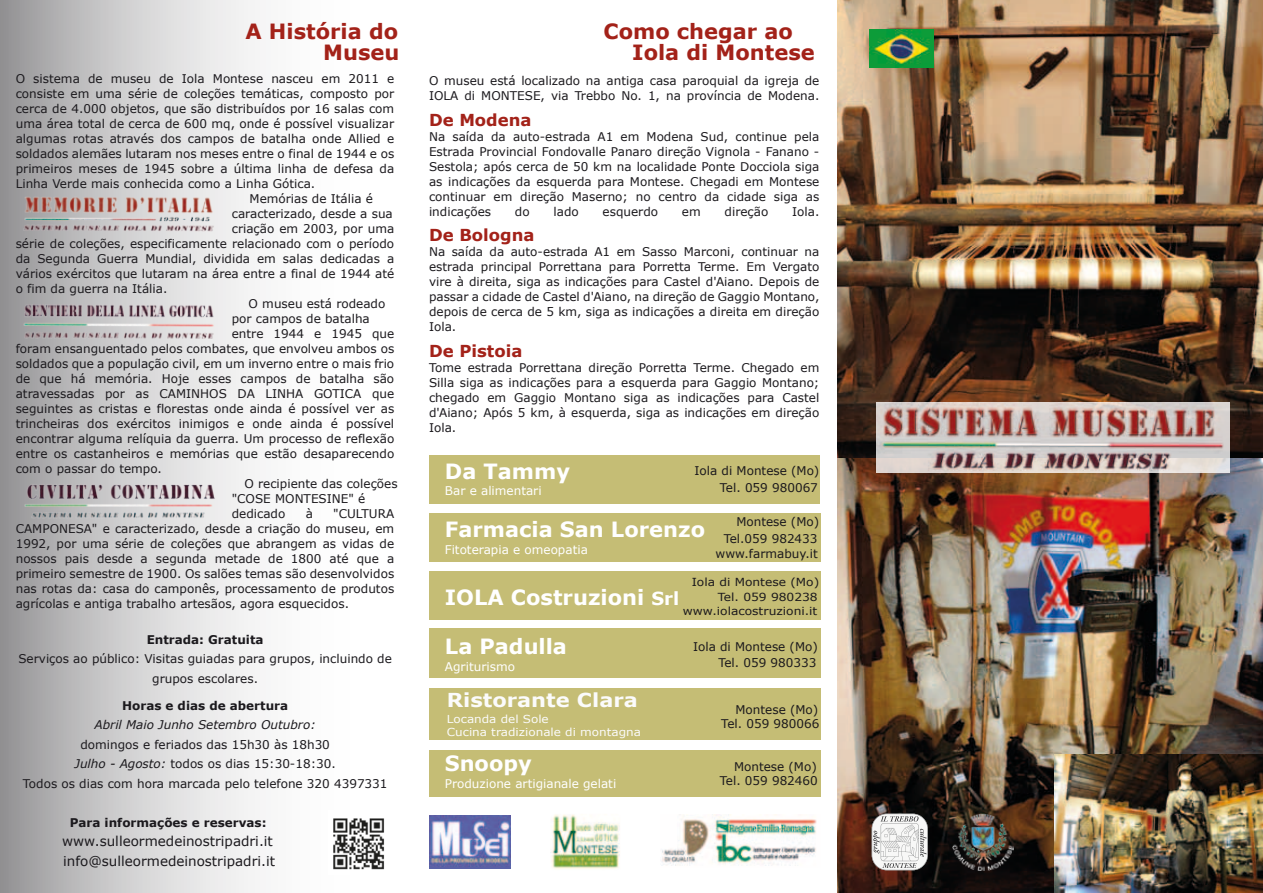
<style>
.page{position:relative;width:1263px;height:893px;background:#fff}
.page>*{position:absolute;margin:0;border:0;box-sizing:border-box;transform-origin:0 0}
.t1{font:700 21px "Verdana";color:#fff}
.t2{font:700 21px/21px "Verdana";color:#a32219}
.t3{font:700 19.2px "Verdana";color:#fbfbfb;scale:1.09 1}
.t4{font:700 16.5px "Verdana";color:#a32219}
.t5{font:13.5px/19.5px "Verdana";color:#1b191d}
.t6{font:12px/15px "Verdana";color:#1b191d;text-align:right}
.t7{font:12px "Verdana";color:#fff}
.t8{font:700 12px "Verdana";color:#1b191d}
.t9{font:italic 12px "Verdana";color:#1b191d}
.t10{font:11.1px/15.3px "Verdana";color:#1b191d;text-align:right;scale:1.1 1}
.t11{font:10.95px/13.2px "Verdana";color:#fbfbfb;scale:1.09 1}
.s1{font-style:italic}
.s2{font-size:18px}
</style>
<div class="page">
<svg style="left:0;top:0;width:255px;height:893px"></svg>
<img style="left:16px;top:472px;width:212px;height:52px">
<img style="left:20px;top:299px;width:197px;height:43px">
<div style="left:429px;top:750px;width:392px;height:46px;background:#c5bd75"></div>
<div style="left:429px;top:513px;width:392px;height:49px;background:#c5bd75"></div>
<div style="left:429px;top:688px;width:392px;height:51px;background:#c5bd75"></div>
<div style="left:429px;top:455px;width:390px;height:48px;background:#c5bd75"></div>
<div style="left:429px;top:628px;width:392px;height:50px;background:#c5bd75"></div>
<img style="left:429px;top:815px;width:81px;height:54px">
<img style="left:551px;top:814px;width:69px;height:55px">
<img style="left:837px;top:458px;width:426px;height:435px">
<img style="left:837px;top:0;width:426px;height:458px">
<div style="left:429px;top:571px;width:392px;height:49px;background:#c5bd75"></div>
<img style="left:869px;top:29px;width:64px;height:38px">
<img style="left:20px;top:193px;width:197px;height:40px">
<img style="left:1054px;top:755px;width:209px;height:138px">
<svg style="left:872px;top:814px;width:56px;height:56px"></svg>
<img style="left:661px;top:814px;width:156px;height:52px">
<img style="left:952px;top:814px;width:61px;height:56px">
<img style="left:877px;top:402px;width:352px;height:71px">
<img style="left:333px;top:818px;width:52px;height:52px">
<h1 class="t2" style="left:245px;top:21px;width:155px;text-align:right">A História do<br>Museu</h1>
<p class="t6" style="left:16px;top:71px;width:380px">O sistema de museu de Iola Montese nasceu em 2011 e</p>
<p class="t6" style="left:16px;top:86px;width:380px">consiste em uma série de coleções temáticas, composto por</p>
<p class="t6" style="left:16px;top:101px;width:380px">cerca de 4.000 objetos, que são distribuídos por 16 salas com</p>
<p class="t6" style="left:16px;top:116px;width:380px">uma área total de cerca de 600 mq, onde é possível visualizar</p>
<p class="t6" style="left:16px;top:131px;width:380px">algumas rotas através dos campos de batalha onde Allied e</p>
<p class="t6" style="left:16px;top:146px;width:380px">soldados alemães lutaram nos meses entre o final de 1944 e os</p>
<p class="t6" style="left:16px;top:161px;width:380px">primeiros meses de 1945 sobre a última linha de defesa da</p>
<p class="t6" style="left:16px;top:176px;width:301px">Linha Verde mais conhecida como a Linha Gótica.</p>
<p class="t6" style="left:250px;top:191px;width:125px">Memórias de Itália é</p>
<p class="t6" style="left:232px;top:206px;width:163px">caracterizado, desde a sua</p>
<p class="t6" style="left:232px;top:221px;width:164px">criação em 2003, por uma</p>
<p class="t6" style="left:16px;top:236px;width:380px">série de coleções, especificamente relacionado com o período</p>
<p class="t6" style="left:16px;top:251px;width:380px">da Segunda Guerra Mundial, dividida em salas dedicadas a</p>
<p class="t6" style="left:16px;top:266px;width:380px">vários exércitos que lutaram na área entre a final de 1944 até</p>
<p class="t6" style="left:16px;top:281px;width:153px">o fim da guerra na Itália.</p>
<p class="t6" style="left:249px;top:296px;width:138px">O museu está rodeado</p>
<p class="t6" style="left:232px;top:311px;width:140px">por campos de batalha</p>
<p class="t6" style="left:232px;top:326px;width:164px">entre 1944 e 1945 que</p>
<p class="t6" style="left:16px;top:341px;width:380px">foram ensanguentado pelos combates, que envolveu ambos os</p>
<p class="t6" style="left:16px;top:356px;width:380px">soldados que a população civil, em um inverno entre o mais frio</p>
<p class="t6" style="left:16px;top:371px;width:380px">de que há memória. Hoje esses campos de batalha são</p>
<p class="t6" style="left:16px;top:386px;width:380px">atravessadas por as CAMINHOS DA LINHA GOTICA que</p>
<p class="t6" style="left:16px;top:401px;width:380px">seguintes as cristas e florestas onde ainda é possível ver as</p>
<p class="t6" style="left:16px;top:416px;width:380px">trincheiras dos exércitos inimigos e onde ainda é possível</p>
<p class="t6" style="left:16px;top:431px;width:380px">encontrar alguma relíquia da guerra. Um processo de reflexão</p>
<p class="t6" style="left:16px;top:446px;width:380px">entre os castanheiros e memórias que estão desaparecendo</p>
<p class="t6" style="left:16px;top:461px;width:148px">com o passar do tempo.</p>
<p class="t6" style="left:244px;top:476px;width:155px">O recipiente das coleções</p>
<p class="t6" style="left:232px;top:491px;width:135px">"COSE MONTESINE" é</p>
<p class="t6" style="left:232px;top:506px;width:55px">dedicado</p>
<p class="t6" style="left:306px;top:506px;width:9px">à</p>
<p class="t6" style="left:16px;top:506px;width:380px;text-align:justify;text-indent:317px">"CULTURA CAMPONESA" e caracterizado, desde a criação do museu, em 1992, por uma série de coleções que abrangem as vidas de nossos pais desde a segunda metade de 1800 até que a primeiro semestre de 1900. Os salões temas são desenvolvidos nas rotas da: casa do camponês, processamento de produtos agrícolas e antiga trabalho artesãos, agora esquecidos.</p>
<p class="t8" style="left:147px;top:631px;width:118px">Entrada: Gratuita</p>
<p class="t6" style="left:18px;top:649px;width:375px;line-height:19.5px;text-align:center">Serviços ao público: Visitas guiadas para grupos, incluindo de grupos escolares.</p>
<p class="t8" style="left:122px;top:697px;width:168px">Horas e dias de abertura</p>
<p class="t9" style="left:95px;top:717px;width:223px">Abril Maio Junho Setembro Outubro:</p>
<p class="t6" style="left:23px;top:734px;width:366px;line-height:19.5px;text-align:center">domingos e feriados das 15h30 às 18h30<br><span class="s1">Julho - Agosto:</span> todos os dias 15:30-18:30.<br>Todos os dias com hora marcada pelo telefone 320 4397331</p>
<p class="t8" style="left:70px;top:814px;width:198px">Para informações e reservas:</p>
<p class="t5" style="left:62px;top:831px;width:214px">www.sulleormedeinostripadri.it info@sulleormedeinostripadri.it</p>
<h1 class="t2" style="left:632px;top:21px;width:184px;text-indent:-29px">Como chegar ao<br>Iola di Montese</h1>
<p class="t6" style="left:429px;top:73px;width:392px;text-align:left">O museu está localizado na antiga casa paroquial da igreja de<br>IOLA di MONTESE, via Trebbo No. 1, na província de Modena.</p>
<h3 class="t4" style="left:429px;top:108px;width:104px">De Modena</h3>
<p class="t6" style="left:429px;top:129px;width:392px;text-align:justify">Na saída da auto-estrada A1 em Modena Sud, continue pela Estrada Provincial Fondovalle Panaro direção Vignola - Fanano - Sestola; após cerca de 50 km na localidade Ponte Docciola siga as indicações da esquerda para Montese. Chegadi em Montese continuar em direção Maserno; no centro da cidade siga as indicações</p>
<p class="t6" style="left:515px;top:204px;width:16px">do</p>
<p class="t6" style="left:553px;top:204px;width:27px">lado</p>
<p class="t6" style="left:603px;top:204px;width:57px">esquerdo</p>
<p class="t6" style="left:682px;top:204px;width:20px">em</p>
<p class="t6" style="left:724px;top:204px;width:45px">direção</p>
<p class="t6" style="left:792px;top:204px;width:29px">Iola.</p>
<h3 class="t4" style="left:429px;top:223px;width:107px">De Bologna</h3>
<p class="t6" style="left:429px;top:244px;width:392px;text-align:justify">Na saída da auto-estrada A1 em Sasso Marconi, continuar na estrada principal Porrettana para Porretta Terme. Em Vergato vire à direita, siga as indicações para Castel d'Aiano. Depois de passar a cidade de Castel d'Aiano, na direção de Gaggio Montano, depois de cerca de 5 km, siga as indicações a direita em direção Iola.</p>
<h3 class="t4" style="left:429px;top:339px;width:95px">De Pistoia</h3>
<p class="t6" style="left:429px;top:360px;width:392px;text-align:justify">Tome estrada Porrettana direção Porretta Terme. Chegado em Silla siga as indicações para a esquerda para Gaggio Montano; chegado em Gaggio Montano siga as indicações para Castel d'Aiano; Após 5 km, à esquerda, siga as indicações em direção Iola.</p>
<h1 class="t1" style="left:445px;top:456px;width:127px">Da Tammy</h1>
<p class="t7" style="left:445px;top:483px;width:98px">Bar e alimentari</p>
<p class="t6" style="left:694px;top:462px;width:126px;line-height:16.5px">Iola di Montese (Mo)<br>Tel. 059 980067</p>
<h1 class="t1" style="left:445px;top:515px;width:262px">Farmacia San Lorenzo</h1>
<p class="t7" style="left:445px;top:541px;width:145px">Fitoterapia e omeopatia</p>
<p class="t6" style="left:724px;top:513px;width:97px;line-height:16.5px">Montese (Mo)<br>Tel.059 982433</p>
<p class="t6" style="left:715px;top:545px;width:104px">www.farmabuy.it</p>
<h1 class="t1" style="left:445px;top:582px;width:236px">IOLA Costruzioni <span class="s2">Srl</span></h1>
<p class="t10" style="left:692px;top:574px;width:117px">Iola di Montese (Mo)<br>Tel. 059 980238</p>
<p class="t10" style="left:683px;top:603px;width:124px">www.iolacostruzioni.it</p>
<h1 class="t1" style="left:445px;top:632px;width:124px">La Padulla</h1>
<p class="t7" style="left:445px;top:658px;width:72px">Agriturismo</p>
<p class="t6" style="left:693px;top:638px;width:126px;line-height:16.5px">Iola di Montese (Mo)<br>Tel. 059 980333</p>
<h2 class="t3" style="left:447px;top:687px;width:177px">Ristorante Clara</h2>
<p class="t11" style="left:447px;top:712px;width:180px">Locanda del Sole<br>Cucina tradizionale di montagna</p>
<p class="t6" style="left:721px;top:702px;width:100px;line-height:14.4px">Montese (Mo)<br>Tel. 059 980066</p>
<h1 class="t1" style="left:445px;top:749px;width:89px">Snoopy</h1>
<p class="t7" style="left:445px;top:775px;width:173px">Produzione artigianale gelati</p>
<p class="t6" style="left:720px;top:759px;width:100px;line-height:14.4px">Montese (Mo)<br>Tel. 059 982460</p>
</div>
